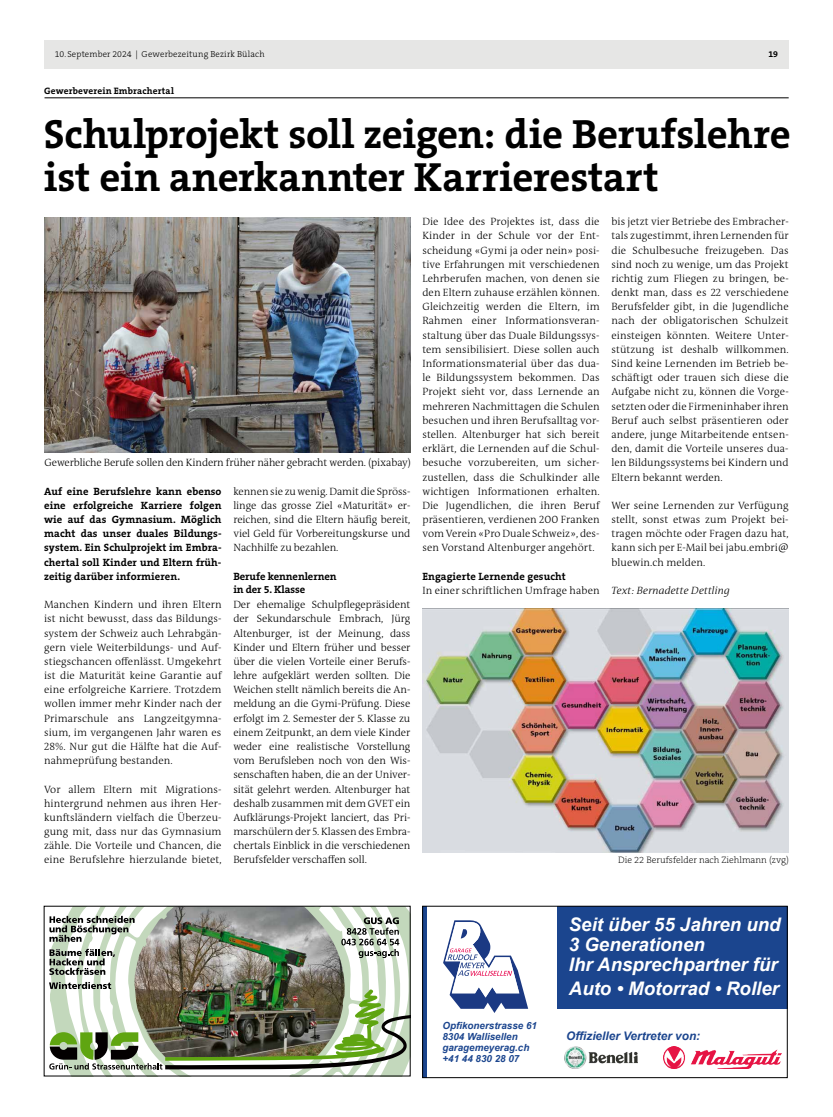
<style>
.page{position:relative;width:833px;height:1117px;background:#fff}
.page>*{position:absolute;margin:0;border:0;box-sizing:border-box;transform-origin:0 0}
.t1{font:700 41px/43.5px "The Serif B W7";letter-spacing:-.01em;color:#000}
.t2{font:italic 700 18.62px/19.8px "Arial";color:#fff}
.t3{font:italic 700 11.75px "Arial";color:#1b458e}
.t4{font:300 10.62px/14.1px "The Antiqua B W3";letter-spacing:.005em;color:#000;text-align:justify}
.t5{font:700 10.62px/14.1px "The Serif B W7";letter-spacing:.01em;color:#000;text-align:justify}
.t6{font:italic 300 10.62px "The Antiqua B W3";letter-spacing:.01em;color:#000}
.t7{font:italic 700 9.88px/11.1px "Arial";color:#1b458e}
.t8{font:200 9.38px "The Serif B W2";color:#000}
.t9{font:700 9.38px "The Serif B W7";letter-spacing:.015em;color:#000}
.t10{font:300 8.75px "The Serif B W3";letter-spacing:.015em;color:#000}
.t11{font:700 8.75px "The Serif B W7";color:#000}
</style>
<div class="page">
<div style="left:44px;top:41px;width:744px;height:28px;background:#e6e6e5"></div>
<hr style="left:45px;top:98px;width:743px;height:1px;background:#000">
<img style="left:75px;top:907px;width:326px;height:166px">
<svg style="left:49px;top:915px;width:86px;height:26px"></svg>
<svg style="left:49px;top:948px;width:66px;height:26px"></svg>
<svg style="left:341px;top:917px;width:58px;height:40px"></svg>
<img style="left:49px;top:981px;width:359px;height:88px">
<img style="left:422px;top:608px;width:366px;height:244px">
<img style="left:45px;top:217px;width:366px;height:235px">
<div style="left:557px;top:906px;width:230px;height:102px;background:#1b458e"></div>
<svg style="left:443px;top:920px;width:85px;height:92px"></svg>
<img style="left:663px;top:1046px;width:118px;height:22px">
<img style="left:564px;top:1046px;width:73px;height:22px">
<hr style="left:422px;top:906px;width:4px;height:171px;background:#1b458e">
<div style="left:422px;top:905px;width:365px;height:172px;border:1px solid #000"></div>
<p class="t10" style="left:55px;top:49px;width:211px">10.September 2024 | Gewerbezeitung Bezirk Bülach</p>
<p class="t11" style="left:768px;top:48px;width:11px">19</p>
<p class="t9" style="left:44px;top:85px;width:131px">Gewerbeverein Embrachertal</p>
<h1 class="t1" style="left:44px;top:112px;width:748px">Schulprojekt soll zeigen: die Berufslehre ist ein anerkannter Karrierestart</h1>
<p class="t4" style="left:45px;top:455px;width:368px">Gewerbliche Berufe sollen den Kindern früher näher gebracht werden. (pixabay)</p>
<p class="t5" style="left:44px;top:484px;width:179px">Auf eine Berufslehre kann ebenso eine erfolgreiche Karriere folgen wie auf das Gymnasium. Möglich macht das unser duales Bildungs&shy;system. Ein Schulprojekt im Embra&shy;chertal soll Kinder und Eltern früh&shy;zeitig darüber informieren.</p>
<p class="t4" style="left:44px;top:597px;width:179px">Manchen Kindern und ihren Eltern ist nicht bewusst, dass das Bildungs&shy;system der Schweiz auch Lehrabgän&shy;gern viele Weiterbildungs- und Auf&shy;stiegschancen offenlässt. Umgekehrt ist die Maturität keine Garantie auf eine erfolgreiche Karriere. Trotzdem wollen immer mehr Kinder nach der Primarschule ans Langzeitgymna&shy;sium, im vergangenen Jahr waren es 28%. Nur gut die Hälfte hat die Auf&shy;nahmeprüfung bestanden.</p>
<p class="t4" style="left:44px;top:781px;width:179px">Vor allem Eltern mit Migrations&shy;hintergrund nehmen aus ihren Her&shy;kunftsländern vielfach die Überzeu&shy;gung mit, dass nur das Gymnasium zähle. Die Vorteile und Chancen, die eine Berufslehre hierzulande bietet,</p>
<p class="t4" style="left:233px;top:484px;width:178px">kennen sie zu wenig. Damit die Spröss&shy;linge das grosse Ziel «Maturität» er&shy;reichen, sind die Eltern häufig bereit, viel Geld für Vorbereitungskurse und Nachhilfe zu bezahlen.</p>
<p class="t5" style="left:233px;top:569px;width:105px;line-height:12.8px">Berufe kennenlernen in der 5. Klasse</p>
<p class="t4" style="left:233px;top:597px;width:178px">Der ehemalige Schulpflegepräsident der Sekundarschule Embrach, Jürg Altenburger, ist der Meinung, dass Kinder und Eltern früher und besser über die vielen Vorteile einer Berufs&shy;lehre aufgeklärt werden sollten. Die Weichen stellt nämlich bereits die An&shy;meldung an die Gymi-Prüfung. Diese erfolgt im 2. Semester der 5. Klasse zu einem Zeitpunkt, an dem viele Kinder weder eine realistische Vorstellung vom Berufsleben noch von den Wis&shy;senschaften haben, die an der Univer&shy;sität gelehrt werden. Altenburger hat deshalb zusammen mit dem GVET ein Aufklärungs-Projekt lanciert, das Pri&shy;marschülern der 5. Klassen des Embra&shy;chertals Einblick in die verschiedenen Berufsfelder verschaffen soll.</p>
<p class="t4" style="left:422px;top:214px;width:179px">Die Idee des Projektes ist, dass die Kinder in der Schule vor der Ent&shy;scheidung «Gymi ja oder nein» posi&shy;tive Erfahrungen mit verschiedenen Lehrberufen machen, von denen sie den Eltern zuhause erzählen können.<br>Gleichzeitig werden die Eltern, im Rahmen einer Informationsveran&shy;staltung über das Duale Bildungssys&shy;tem sensibilisiert. Diese sollen auch Informationsmaterial über das dua&shy;le Bildungssystem bekommen. Das Projekt sieht vor, dass Lernende an mehreren Nachmittagen die Schulen besuchen und ihren Berufsalltag vor&shy;stellen. Altenburger hat sich bereit erklärt, die Lernenden auf die Schul&shy;besuche vorzubereiten, um sicher&shy;zustellen, dass die Schulkinder alle wichtigen Informationen erhalten.<br>Die Jugendlichen, die ihren Beruf präsentieren, verdienen 200 Franken vom Verein «Pro Duale Schweiz», des&shy;sen Vorstand Altenburger angehört.</p>
<p class="t5" style="left:422px;top:569px;width:145px">Engagierte Lernende gesucht</p>
<p class="t4" style="left:422px;top:583px;width:179px">In einer schriftlichen Umfrage haben</p>
<p class="t4" style="left:611px;top:214px;width:179px">bis jetzt vier Betriebe des Embracher&shy;tals zugestimmt, ihren Lernenden für die Schulbesuche freizugeben. Das sind noch zu wenige, um das Projekt richtig zum Fliegen zu bringen, be&shy;denkt man, dass es 22 verschiedene Berufsfelder gibt, in die Jugendliche nach der obligatorischen Schulzeit einsteigen könnten. Weitere Unter&shy;stützung ist deshalb willkommen.<br>Sind keine Lernenden im Betrieb be&shy;schäftigt oder trauen sich diese die Aufgabe nicht zu, können die Vorge&shy;setzten oder die Firmeninhaber ihren Beruf auch selbst präsentieren oder andere, junge Mitarbeitende entsen&shy;den, damit die Vorteile unseres dua&shy;len Bildungssystems bei Kindern und Eltern bekannt werden.</p>
<p class="t4" style="left:611px;top:498px;width:179px">Wer seine Lernenden zur Verfügung stellt, sonst etwas zum Projekt bei&shy;tragen möchte oder Fragen dazu hat, kann sich per E-Mail bei jabu.embri@ bluewin.ch melden.</p>
<p class="t6" style="left:611px;top:583px;width:120px">Text: Bernadette Dettling</p>
<p class="t8" style="left:618px;top:854px;width:172px">Die 22 Berufsfelder nach Ziehlmann (zvg)</p>
<p class="t7" style="left:442px;top:1019px;width:96px">Opfikonerstrasse 61<br>8304 Wallisellen garagemeyerag.ch +41 44 830 28 07</p>
<h2 class="t2" style="left:569px;top:915px;width:213px">Seit über 55 Jahren und<br>3 Generationen<br>Ihr Ansprechpartner für</h2>
<h2 class="t2" style="left:569px;top:978px;width:212px">Auto • Motorrad • Roller</h2>
<p class="t3" style="left:566px;top:1027px;width:135px">Offizieller Vertreter von:</p>
</div>
